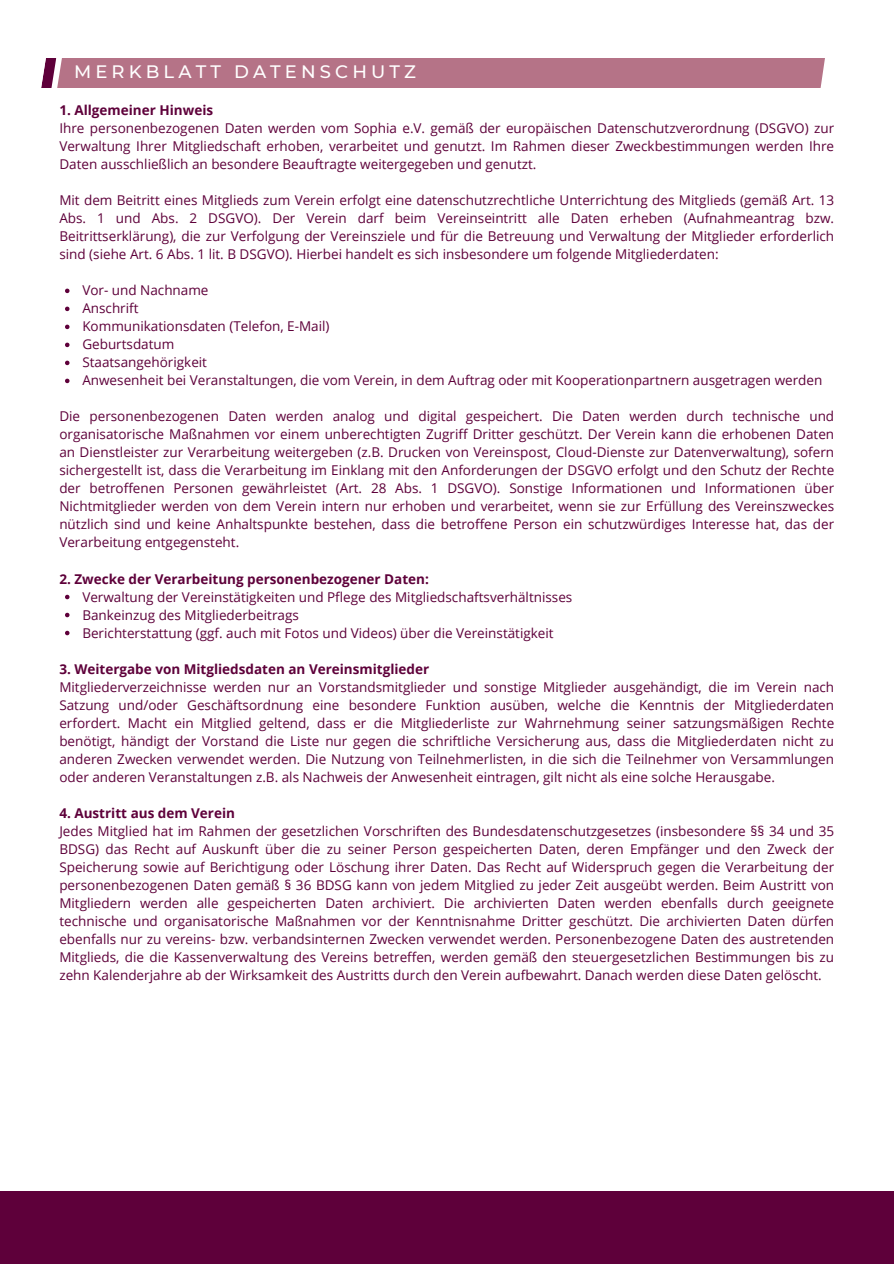
<style>
.page{position:relative;width:894px;height:1264px;background:#fff}
.page>*{position:absolute;margin:0;border:0;box-sizing:border-box;transform-origin:0 0}
.t1{font:500 18px "Montserrat";letter-spacing:.23em;color:#fff}
.t2{font:13.5px/18px "Open Sans";color:#5e003a;text-align:justify}
.t3{font:700 13.5px "Open Sans";color:#5e003a}
</style>
<div class="page">
<svg style="left:65px;top:288px;width:4px;height:5px"></svg>
<svg style="left:65px;top:306px;width:4px;height:5px"></svg>
<svg style="left:65px;top:324px;width:4px;height:5px"></svg>
<svg style="left:65px;top:342px;width:4px;height:5px"></svg>
<svg style="left:65px;top:360px;width:4px;height:5px"></svg>
<svg style="left:65px;top:378px;width:4px;height:5px"></svg>
<svg style="left:65px;top:594px;width:4px;height:5px"></svg>
<svg style="left:65px;top:612px;width:4px;height:5px"></svg>
<svg style="left:65px;top:630px;width:4px;height:5px"></svg>
<div style="left:56px;top:58px;width:768px;height:30px;background:#b57387"></div>
<svg style="left:820px;top:58px;width:5px;height:30px"></svg>
<svg style="left:41px;top:58px;width:21px;height:30px"></svg>
<div style="left:0;top:1191px;width:893px;height:72px;background:#5e003a"></div>
<p class="t1" style="left:74px;top:61px;width:343px">MERKBLATT DATENSCHUTZ</p>
<h1 class="t3" style="left:59px;top:101px;width:155px">1. Allgemeiner Hinweis</h1>
<p class="t2" style="left:59px;top:119px;width:776px">Ihre personenbezogenen Daten werden vom Sophia e.V. gemäß der europäischen Datenschutzverordnung (DSGVO) zur Verwaltung Ihrer Mitgliedschaft erhoben, verarbeitet und genutzt. Im Rahmen dieser Zweckbestimmungen werden Ihre Daten ausschließlich an besondere Beauftragte weitergegeben und genutzt.</p>
<p class="t2" style="left:59px;top:191px;width:776px">Mit dem Beitritt eines Mitglieds zum Verein erfolgt eine datenschutzrechtliche Unterrichtung des Mitglieds (gemäß Art. 13<br>Abs. 1 und Abs. 2 DSGVO). Der Verein darf beim Vereinseintritt alle Daten erheben (Aufnahmeantrag bzw.<br>Beitrittserklärung), die zur Verfolgung der Vereinsziele und für die Betreuung und Verwaltung der Mitglieder erforderlich sind (siehe Art. 6 Abs. 1 lit. B DSGVO). Hierbei handelt es sich insbesondere um folgende Mitgliederdaten:</p>
<p class="t2" style="left:82px;top:281px;width:128px">Vor- und Nachname</p>
<p class="t2" style="left:82px;top:299px;width:58px">Anschrift</p>
<p class="t2" style="left:82px;top:317px;width:249px">Kommunikationsdaten (Telefon, E-Mail)</p>
<p class="t2" style="left:82px;top:335px;width:94px">Geburtsdatum</p>
<p class="t2" style="left:82px;top:353px;width:126px">Staatsangehörigkeit</p>
<p class="t2" style="left:82px;top:371px;width:741px">Anwesenheit bei Veranstaltungen, die vom Verein, in dem Auftrag oder mit Kooperationpartnern ausgetragen werden</p>
<p class="t2" style="left:59px;top:407px;width:776px">Die personenbezogenen Daten werden analog und digital gespeichert. Die Daten werden durch technische und organisatorische Maßnahmen vor einem unberechtigten Zugriff Dritter geschützt. Der Verein kann die erhobenen Daten an Dienstleister zur Verarbeitung weitergeben (z.B. Drucken von Vereinspost, Cloud-Dienste zur Datenverwaltung), sofern sichergestellt ist, dass die Verarbeitung im Einklang mit den Anforderungen der DSGVO erfolgt und den Schutz der Rechte der betroffenen Personen gewährleistet (Art. 28 Abs. 1 DSGVO). Sonstige Informationen und Informationen über Nichtmitglieder werden von dem Verein intern nur erhoben und verarbeitet, wenn sie zur Erfüllung des Vereinszweckes nützlich sind und keine Anhaltspunkte bestehen, dass die betroffene Person ein schutzwürdiges Interesse hat, das der Verarbeitung entgegensteht.</p>
<p class="t3" style="left:59px;top:569px;width:371px">2. Zwecke der Verarbeitung personenbezogener Daten:</p>
<h2 class="t2" style="left:82px;top:587px;width:491px">Verwaltung der Vereinstätigkeiten und Pflege des Mitgliedschaftsverhältnisses</h2>
<p class="t2" style="left:82px;top:605px;width:218px">Bankeinzug des Mitgliederbeitrags</p>
<p class="t2" style="left:82px;top:623px;width:472px">Berichterstattung (ggf. auch mit Fotos und Videos) über die Vereinstätigkeit</p>
<p class="t3" style="left:59px;top:659px;width:371px">3. Weitergabe von Mitgliedsdaten an Vereinsmitglieder</p>
<p class="t2" style="left:59px;top:677px;width:776px">Mitgliederverzeichnisse werden nur an Vorstandsmitglieder und sonstige Mitglieder ausgehändigt, die im Verein nach Satzung und/oder Geschäftsordnung eine besondere Funktion ausüben, welche die Kenntnis der Mitgliederdaten erfordert. Macht ein Mitglied geltend, dass er die Mitgliederliste zur Wahrnehmung seiner satzungsmäßigen Rechte benötigt, händigt der Vorstand die Liste nur gegen die schriftliche Versicherung aus, dass die Mitgliederdaten nicht zu anderen Zwecken verwendet werden. Die Nutzung von Teilnehmerlisten, in die sich die Teilnehmer von Versammlungen oder anderen Veranstaltungen z.B. als Nachweis der Anwesenheit eintragen, gilt nicht als eine solche Herausgabe.</p>
<p class="t3" style="left:59px;top:803px;width:177px">4. Austritt aus dem Verein</p>
<p class="t2" style="left:59px;top:821px;width:776px">Jedes Mitglied hat im Rahmen der gesetzlichen Vorschriften des Bundesdatenschutzgesetzes (insbesondere §§ 34 und 35<br>BDSG) das Recht auf Auskunft über die zu seiner Person gespeicherten Daten, deren Empfänger und den Zweck der Speicherung sowie auf Berichtigung oder Löschung ihrer Daten. Das Recht auf Widerspruch gegen die Verarbeitung der personenbezogenen Daten gemäß § 36 BDSG kann von jedem Mitglied zu jeder Zeit ausgeübt werden. Beim Austritt von Mitgliedern werden alle gespeicherten Daten archiviert. Die archivierten Daten werden ebenfalls durch geeignete technische und organisatorische Maßnahmen vor der Kenntnisnahme Dritter geschützt. Die archivierten Daten dürfen ebenfalls nur zu vereins- bzw. verbandsinternen Zwecken verwendet werden. Personenbezogene Daten des austretenden Mitglieds, die die Kassenverwaltung des Vereins betreffen, werden gemäß den steuergesetzlichen Bestimmungen bis zu zehn Kalenderjahre ab der Wirksamkeit des Austritts durch den Verein aufbewahrt. Danach werden diese Daten gelöscht.</p>
</div>
